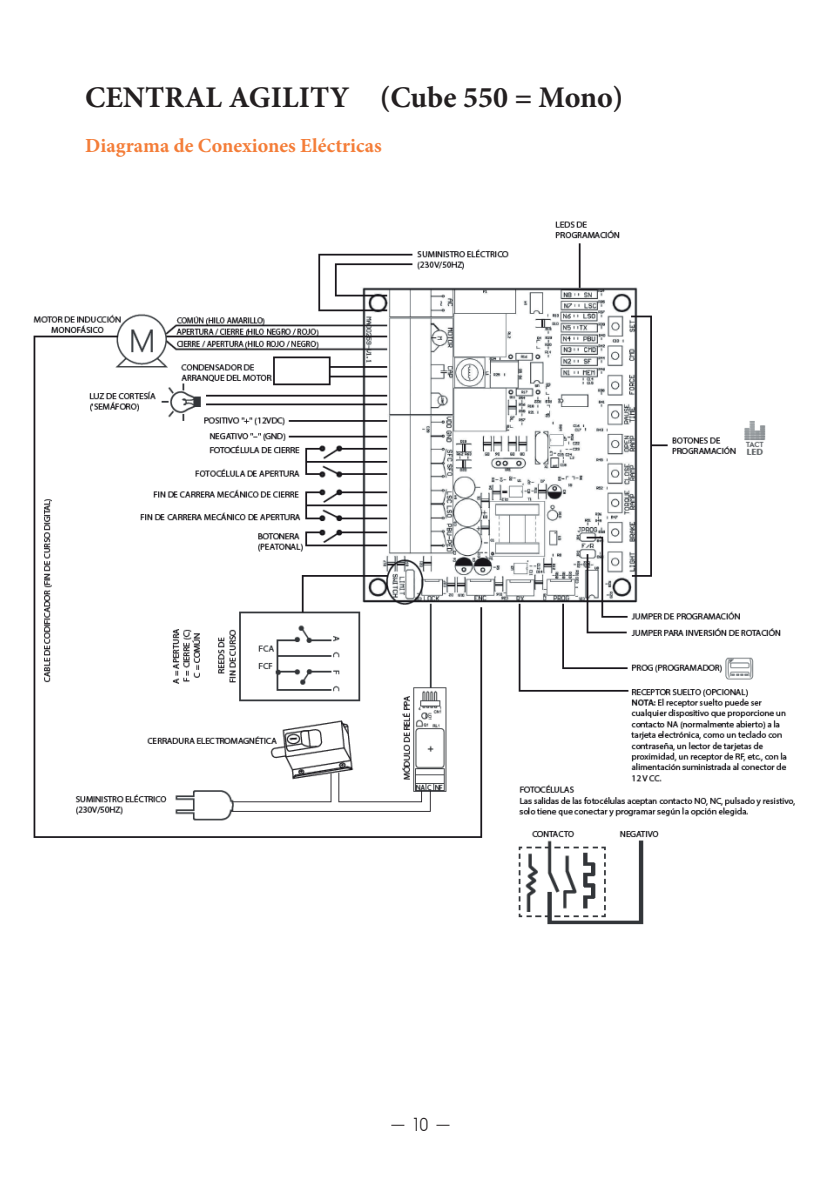
<style>
.page{position:relative;width:840px;height:1191px;background:#fff}
.page>*{position:absolute;margin:0;border:0;box-sizing:border-box;transform-origin:0 0}
.t1{font:700 30px "Minion Pro";color:#231f20}
.t2{font:700 20px "Minion Pro";color:#f47d38}
.t3{font:18px "Atilla Condensed Normal";color:#231f20}
</style>
<div class="page">
<svg style="left:391px;top:1124px;width:13px;height:1px"></svg>
<svg style="left:436px;top:1124px;width:13px;height:1px"></svg>
<img style="left:33px;top:221px;width:762px;height:703px">
<p class="t1" style="left:85px;top:76px;width:539px">CENTRAL AGILITY (Cube 550 = Mono)</p>
<p class="t2" style="left:85px;top:132px;width:298px">Diagrama de Conexiones Eléctricas</p>
<p class="t3" style="left:411px;top:1112px;width:18px">10</p>
</div>
